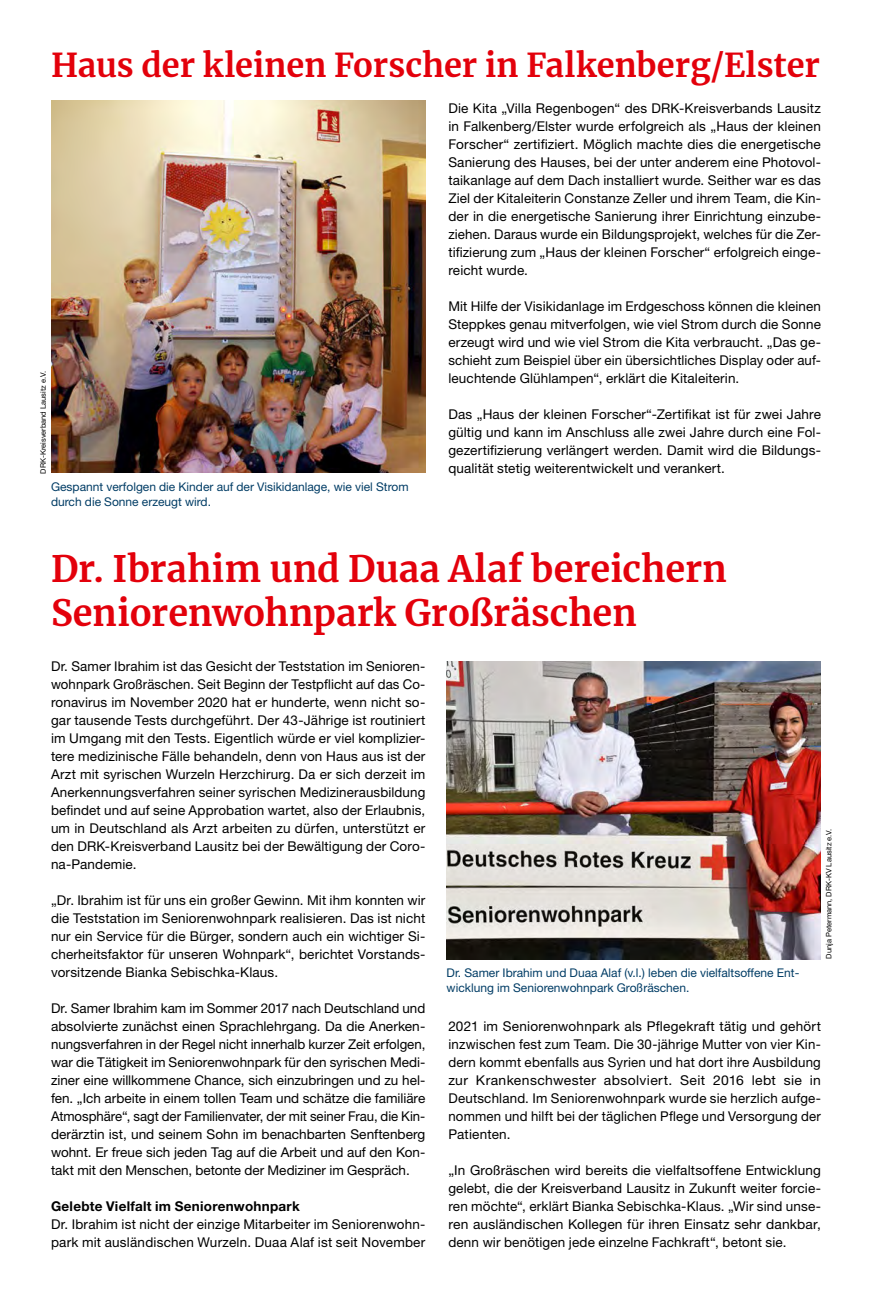
<style>
.page{position:relative;width:872px;height:1297px;background:#fff}
.page>*{position:absolute;margin:0;border:0;box-sizing:border-box;transform-origin:0 0}
.MGB_Headline_23{font:700 36px/43.2px "Merriweather";color:#e3000b}
.MGB_Headline_23-2{font:700 32.55px "Merriweather";color:#e3000b}
.MGB_Copy{font:13.5px/18px "Helvetica Neue LT Pro";letter-spacing:.01em;color:#000;text-align:justify}
.MGB_Copy_bold{font:700 13.5px "Helvetica Neue LT Pro";letter-spacing:.02em;color:#000}
.MGB_BU{font:12px/15px "Helvetica Neue LT Pro";color:#003c65}
.MGB_Fotocredits{font:7.5px "Helvetica Neue LT Pro";color:#000}
</style>
<div class="page">
<img style="left:51px;top:100px;width:374px;height:373px">
<img style="left:446px;top:661px;width:375px;height:298px">
<p class="MGB_Headline_23-2" style="left:51px;top:42px;width:770px">Haus der kleinen Forscher in Falkenberg/Elster</p>
<p class="MGB_Fotocredits" style="left:39px;top:474px;width:104px;rotate:-90deg">DRK-Kreisverband Lausitz e.V.</p>
<p class="MGB_BU" style="left:51px;top:478px;width:359px">Gespannt verfolgen die Kinder auf der Visikidanlage, wie viel Strom durch die Sonne erzeugt wird.</p>
<p class="MGB_Copy" style="left:448px;top:98px;width:374px">Die Kita „Villa Regenbogen“ des DRK-Kreisverbands Lausitz in Falkenberg/Elster wurde erfolgreich als „Haus der kleinen Forscher“ zertifiziert. Möglich machte dies die energetische Sanierung des Hauses, bei der unter anderem eine Photovol&shy;taikanlage auf dem Dach installiert wurde. Seither war es das Ziel der Kitaleiterin Constanze Zeller und ihrem Team, die Kin&shy;der in die energetische Sanierung ihrer Einrichtung einzube&shy;ziehen. Daraus wurde ein Bildungsprojekt, welches für die Zer&shy;tifizierung zum „Haus der kleinen Forscher“ erfolgreich einge&shy;reicht wurde.</p>
<p class="MGB_Copy" style="left:448px;top:296px;width:374px">Mit Hilfe der Visikidanlage im Erdgeschoss können die kleinen Steppkes genau mitverfolgen, wie viel Strom durch die Sonne erzeugt wird und wie viel Strom die Kita verbraucht. „Das ge&shy;schieht zum Beispiel über ein übersichtliches Display oder auf&shy;leuchtende Glühlampen“, erklärt die Kitaleiterin.</p>
<p class="MGB_Copy" style="left:448px;top:404px;width:374px">Das „Haus der kleinen Forscher“-Zertifikat ist für zwei Jahre gültig und kann im Anschluss alle zwei Jahre durch eine Fol&shy;gezertifizierung verlängert werden. Damit wird die Bildungs&shy;qualität stetig weiterentwickelt und verankert.</p>
<p class="MGB_Headline_23" style="left:51px;top:547px;width:677px">Dr. Ibrahim und Duaa Alaf bereichern<br>Seniorenwohnpark Großräschen</p>
<p class="MGB_Copy" style="left:51px;top:656px;width:376px">Dr. Samer Ibrahim ist das Gesicht der Teststation im Senioren&shy;wohnpark Großräschen. Seit Beginn der Testpflicht auf das Co&shy;ronavirus im November 2020 hat er hunderte, wenn nicht so&shy;gar tausende Tests durchgeführt. Der 43-Jährige ist routiniert im Umgang mit den Tests. Eigentlich würde er viel komplizier&shy;tere medizinische Fälle behandeln, denn von Haus aus ist der Arzt mit syrischen Wurzeln Herzchirurg. Da er sich derzeit im Anerkennungsverfahren seiner syrischen Medizinerausbildung befindet und auf seine Approbation wartet, also der Erlaubnis, um in Deutschland als Arzt arbeiten zu dürfen, unterstützt er den DRK-Kreisverband Lausitz bei der Bewältigung der Coro&shy;na-Pandemie.</p>
<p class="MGB_Copy" style="left:51px;top:890px;width:376px">„Dr. Ibrahim ist für uns ein großer Gewinn. Mit ihm konnten wir die Teststation im Seniorenwohnpark realisieren. Das ist nicht nur ein Service für die Bürger, sondern auch ein wichtiger Si&shy;cherheitsfaktor für unseren Wohnpark“, berichtet Vorstands&shy;vorsitzende Bianka Sebischka-Klaus.</p>
<p class="MGB_Copy" style="left:51px;top:998px;width:376px">Dr. Samer Ibrahim kam im Sommer 2017 nach Deutschland und absolvierte zunächst einen Sprachlehrgang. Da die Anerken&shy;nungsverfahren in der Regel nicht innerhalb kurzer Zeit erfolgen, war die Tätigkeit im Seniorenwohnpark für den syrischen Medi&shy;ziner eine willkommene Chance, sich einzubringen und zu hel&shy;fen. „Ich arbeite in einem tollen Team und schätze die familiäre Atmosphäre“, sagt der Familienvater, der mit seiner Frau, die Kin&shy;derärztin ist, und seinem Sohn im benachbarten Senftenberg wohnt. Er freue sich jeden Tag auf die Arbeit und auf den Kon&shy;takt mit den Menschen, betonte der Mediziner im Gespräch.</p>
<p class="MGB_Copy_bold" style="left:51px;top:1197px;width:250px">Gelebte Vielfalt im Seniorenwohnpark</p>
<p class="MGB_Copy" style="left:51px;top:1214px;width:376px">Dr. Ibrahim ist nicht der einzige Mitarbeiter im Seniorenwohn&shy;park mit ausländischen Wurzeln. Duaa Alaf ist seit November</p>
<p class="MGB_Fotocredits" style="left:824px;top:959px;width:131px;rotate:-90deg">Dunja Petermann, DRK-KV Lausitz e.V.</p>
<p class="MGB_BU" style="left:446px;top:964px;width:354px">Dr. Samer Ibrahim und Duaa Alaf (v.l.) leben die vielfaltsoffene Ent&shy;wicklung im Seniorenwohnpark Großräschen.</p>
<p class="MGB_Copy" style="left:448px;top:1016px;width:374px">2021 im Seniorenwohnpark als Pflegekraft tätig und gehört inzwischen fest zum Team. Die 30-jährige Mutter von vier Kin&shy;dern kommt ebenfalls aus Syrien und hat dort ihre Ausbildung zur Krankenschwester absolviert. Seit 2016 lebt sie in Deutschland. Im Seniorenwohnpark wurde sie herzlich aufge&shy;nommen und hilft bei der täglichen Pflege und Versorgung der Patienten.</p>
<p class="MGB_Copy" style="left:448px;top:1160px;width:374px">„In Großräschen wird bereits die vielfaltsoffene Entwicklung gelebt, die der Kreisverband Lausitz in Zukunft weiter forcie&shy;ren möchte“, erklärt Bianka Sebischka-Klaus. „Wir sind unse&shy;ren ausländischen Kollegen für ihren Einsatz sehr dankbar, denn wir benötigen jede einzelne Fachkraft“, betont sie.</p>
</div>
